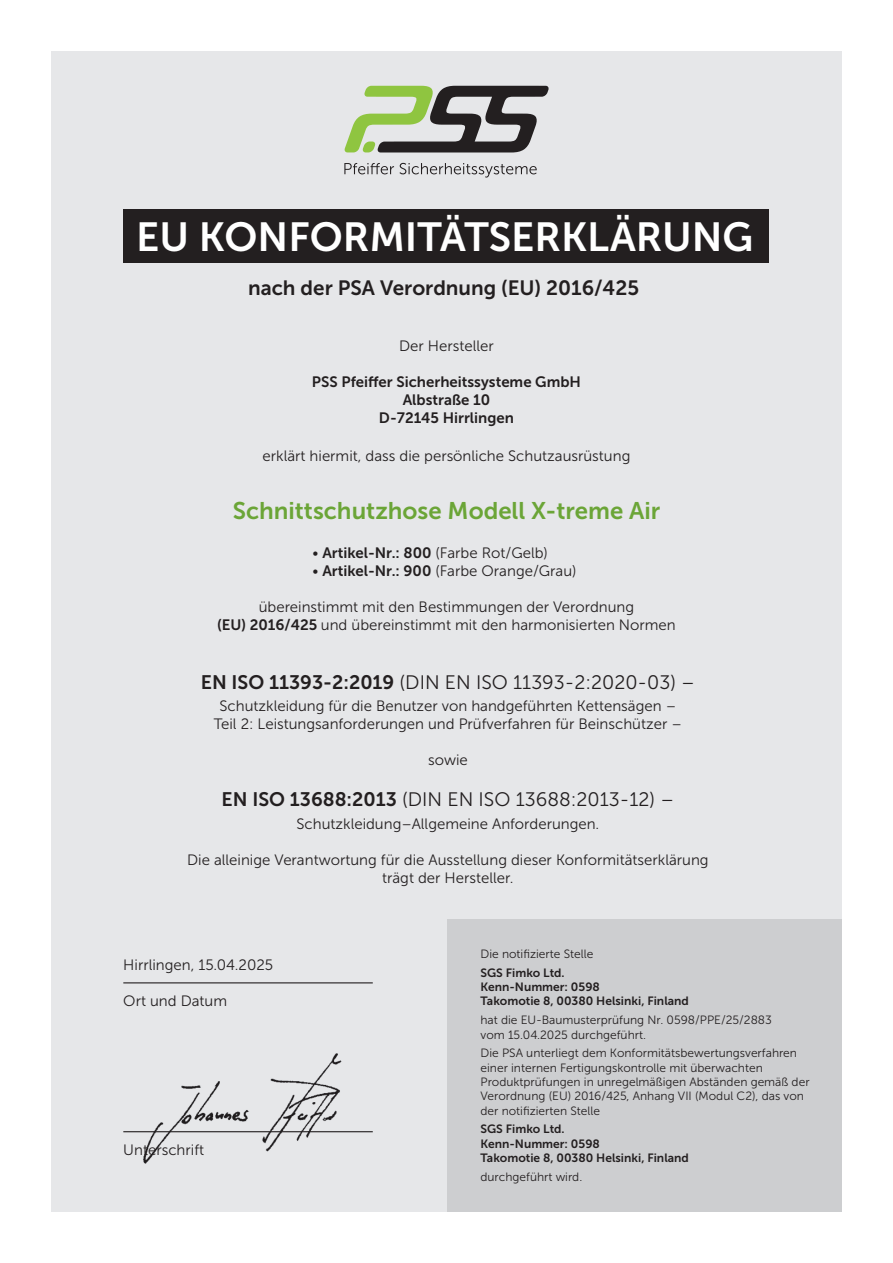
<style>
.page{position:relative;width:893px;height:1263px;background:#fff}
.page>*{position:absolute;margin:0;border:0;box-sizing:border-box;transform-origin:0 0}
.t1{font:40.5px "Museo Sans 700";color:#fff}
.Fließtext{font:24px "Museo Sans 700";color:#6ba537}
.t2{font:20.7px "Museo Sans 700";color:#231f20}
.Fließtext-2{font:19.5px "Museo Sans 300";color:#231f20}
.Fließtext-3{font:15px/18px "Museo Sans 300";color:#231f20;text-align:center}
.Fließtext-4{font:15px "Museo Sans 700";color:#231f20}
.Fließtext-5{font:12px/14.4px "Museo Sans 300";color:#231f20}
.Fließtext-6{font:12px/14.4px "Museo Sans 700";color:#231f20}
.s1{font-family:"Museo Sans 700"}
</style>
<div class="page">
<div style="left:51px;top:51px;width:791px;height:1161px;background:#e6e7e9"></div>
<div style="left:124px;top:209px;width:645px;height:53px;background:#231f20"></div>
<svg style="left:344px;top:163px;width:193px;height:15px"></svg>
<svg style="left:344px;top:86px;width:205px;height:66px"></svg>
<img style="left:123px;top:1053px;width:250px;height:111px">
<div style="left:448px;top:919px;width:394px;height:293px;background:#cdced0"></div>
<hr style="left:123px;top:1131px;width:250px;height:1px;background:#231f20">
<hr style="left:123px;top:982px;width:250px;height:1px;background:#231f20">
<p class="t1" style="left:136px;top:214px;width:619px">EU KONFORMITÄTSERKLÄRUNG</p>
<p class="t2" style="left:248px;top:277px;width:393px">nach der PSA Verordnung (EU) 2016/425</p>
<p class="Fließtext-3" style="left:399px;top:337px;width:96px">Der Hersteller</p>
<p class="Fließtext-4" style="left:312px;top:374px;width:270px">PSS Pfeiffer Sicherheitssysteme GmbH</p>
<p class="Fließtext-4" style="left:403px;top:392px;width:89px">Albstraße 10</p>
<p class="Fließtext-4" style="left:379px;top:410px;width:136px">D-72145 Hirrlingen</p>
<p class="Fließtext-3" style="left:263px;top:447px;width:369px">erklärt hiermit, dass die persönliche Schutzausrüstung</p>
<p class="Fließtext" style="left:233px;top:497px;width:429px">Schnittschutzhose Modell X-treme Air</p>
<p class="Fließtext-3" style="left:312px;top:544px;width:237px">• <span class="s1">Artikel-Nr.: 800</span> (Farbe Rot/Gelb)</p>
<p class="Fließtext-3" style="left:312px;top:562px;width:266px">• <span class="s1">Artikel-Nr.: 900</span> (Farbe Orange/Grau)</p>
<p class="Fließtext-3" style="left:259px;top:598px;width:377px">übereinstimmt mit den Bestimmungen der Verordnung</p>
<p class="Fließtext-3" style="left:217px;top:616px;width:460px"><span class="s1">(EU) 2016/425</span> und übereinstimmt mit den harmonisierten Normen</p>
<p class="Fließtext-2" style="left:201px;top:671px;width:496px"><span class="s1">EN ISO 11393-2:2019</span> (DIN EN ISO 11393-2:2020-03) –</p>
<p class="Fließtext-3" style="left:214px;top:697px;width:470px">Schutzkleidung für die Benutzer von handgeführten Kettensägen –<br>Teil 2: Leistungsanforderungen und Prüfverfahren für Beinschützer –</p>
<p class="Fließtext-3" style="left:428px;top:751px;width:41px">sowie</p>
<p class="Fließtext-2" style="left:222px;top:789px;width:454px"><span class="s1">EN ISO 13688:2013</span> (DIN EN ISO 13688:2013-12) –</p>
<p class="Fließtext-3" style="left:296px;top:814px;width:304px">Schutzkleidung–Allgemeine Anforderungen.</p>
<p class="Fließtext-3" style="left:187px;top:850px;width:523px">Die alleinige Verantwortung für die Ausstellung dieser Konformitätserklärung trägt der Hersteller.</p>
<p class="Fließtext-3" style="left:123px;top:956px;width:151px">Hirrlingen, 15.04.2025</p>
<p class="Fließtext-3" style="left:123px;top:992px;width:105px">Ort und Datum</p>
<p class="Fließtext-3" style="left:123px;top:1141px;width:82px">Unterschrift</p>
<p class="Fließtext-5" style="left:480px;top:947px;width:114px">Die notifizierte Stelle</p>
<p class="Fließtext-6" style="left:480px;top:965px;width:210px">SGS Fimko Ltd.<br>Kenn-Nummer: 0598<br>Takomotie 8, 00380 Helsinki, Finland</p>
<p class="Fließtext-5" style="left:480px;top:1013px;width:293px">hat die EU-Baumusterprüfung Nr. 0598/PPE/25/2883 vom 15.04.2025 durchgeführt.</p>
<p class="Fließtext-5" style="left:480px;top:1046px;width:331px">Die PSA unterliegt dem Konformitätsbewertungsverfahren einer internen Fertigungskontrolle mit überwachten Produktprüfungen in unregelmäßigen Abständen gemäß der Verordnung (EU) 2016/425, Anhang VII (Modul C2), das von der notifizierten Stelle</p>
<p class="Fließtext-6" style="left:480px;top:1122px;width:210px">SGS Fimko Ltd.<br>Kenn-Nummer: 0598<br>Takomotie 8, 00380 Helsinki, Finland</p>
<p class="Fließtext-5" style="left:480px;top:1170px;width:103px">durchgeführt wird.</p>
</div>
